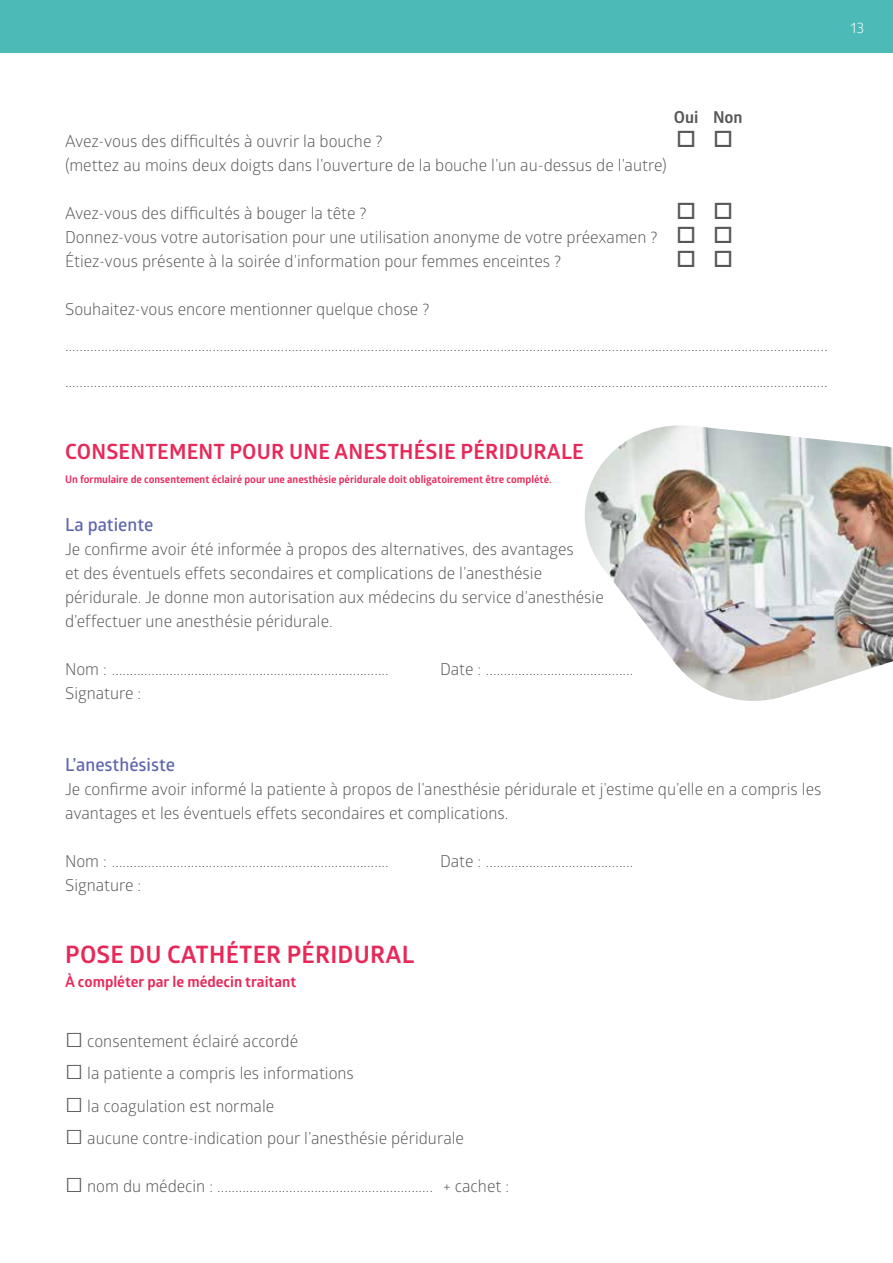
<style>
.page{position:relative;width:893px;height:1263px;background:#fff}
.page>*{position:absolute;margin:0;border:0;box-sizing:border-box;transform-origin:0 0}
.t1{font:700 24px "Glober";letter-spacing:.01em;color:#e7295a}
.t2{font:700 21px "Glober";letter-spacing:.01em;color:#e7295a}
.t3{font:600 18px "Glober";color:#5e67ad}
.t4{font:16.5px/24px "Glober";color:#575756}
.t5{font:700 16.5px "Glober";color:#575756}
.t6{font:700 15px "Glober";color:#e7295a}
.t7{font:15px "Glober";color:#fff}
.t8{font:700 10.5px "Glober";color:#e7295a}
.s1{font-family:"Trebuchet MS";font-size:30px}
</style>
<div class="page">
<div style="left:0;top:0;width:893px;height:52px;background:#4cbbb8"></div>
<img style="left:584px;top:425px;width:309px;height:276px">
<p class="t7" style="left:850px;top:17px;width:15px">13</p>
<p class="t5" style="left:674px;top:106px;width:70px">Oui Non</p>
<p class="t4" style="left:65px;top:128px;width:319px">Avez-vous des difficultés à ouvrir la bouche ?</p>
<p class="t4" style="left:65px;top:152px;width:603px">(mettez au moins deux doigts dans l’ouverture de la bouche l’un au-dessus de l’autre)</p>
<p class="t4" style="left:65px;top:200px;width:303px">Avez-vous des difficultés à bouger la tête ?</p>
<p class="t4" style="left:65px;top:224px;width:670px">Donnez-vous votre autorisation pour une utilisation anonyme de votre préexamen ? □ □<br>Étiez-vous présente à la soirée d’information pour femmes enceintes ?</p>
<p class="t4" style="left:65px;top:290px;width:764px;line-height:36px">Souhaitez-vous encore mentionner quelque chose ? .................................................................................................................................................................................................................... ....................................................................................................................................................................................................................</p>
<p class="t2" style="left:65px;top:437px;width:520px">CONSENTEMENT POUR UNE ANESTHÉSIE PÉRIDURALE</p>
<p class="t8" style="left:65px;top:472px;width:488px">Un formulaire de consentement éclairé pour une anesthésie péridurale doit obligatoirement être complété.</p>
<p class="t3" style="left:65px;top:512px;width:90px">La patiente</p>
<p class="t4" style="left:65px;top:536px;width:540px">Je confirme avoir été informée à propos des alternatives, des avantages<br>et des éventuels effets secondaires et complications de l’anesthésie péridurale. Je donne mon autorisation aux médecins du service d’anesthésie d’effectuer une anesthésie péridurale.</p>
<p class="t4" style="left:65px;top:656px;width:325px">Nom : .............................................................................</p>
<p class="t4" style="left:440px;top:656px;width:195px">Date : .........................................</p>
<p class="t4" style="left:65px;top:680px;width:78px">Signature :</p>
<p class="t3" style="left:65px;top:752px;width:112px">L’anesthésiste</p>
<p class="t4" style="left:65px;top:776px;width:758px">Je confirme avoir informé la patiente à propos de l’anesthésie péridurale et j’estime qu’elle en a compris les avantages et les éventuels effets secondaires et complications.</p>
<p class="t4" style="left:65px;top:848px;width:325px">Nom : .............................................................................</p>
<p class="t4" style="left:440px;top:848px;width:195px">Date : .........................................</p>
<p class="t4" style="left:65px;top:872px;width:78px">Signature :</p>
<h1 class="t1" style="left:65px;top:938px;width:351px">POSE DU CATHÉTER PÉRIDURAL</h1>
<p class="t6" style="left:65px;top:971px;width:233px">À compléter par le médecin traitant</p>
<p class="t4" style="left:65px;top:1028px;width:235px"><span class="s1">□</span> consentement éclairé accordé</p>
<p class="t4" style="left:65px;top:1060px;width:290px"><span class="s1">□</span> la patiente a compris les informations</p>
<p class="t4" style="left:65px;top:1093px;width:211px"><span class="s1">□</span> la coagulation est normale</p>
<p class="t4" style="left:65px;top:1125px;width:400px"><span class="s1">□</span> aucune contre-indication pour l’anesthésie péridurale</p>
<p class="t4" style="left:65px;top:1173px;width:446px"><span class="s1">□</span> nom du médecin : ............................................................ + cachet :</p>
</div>
